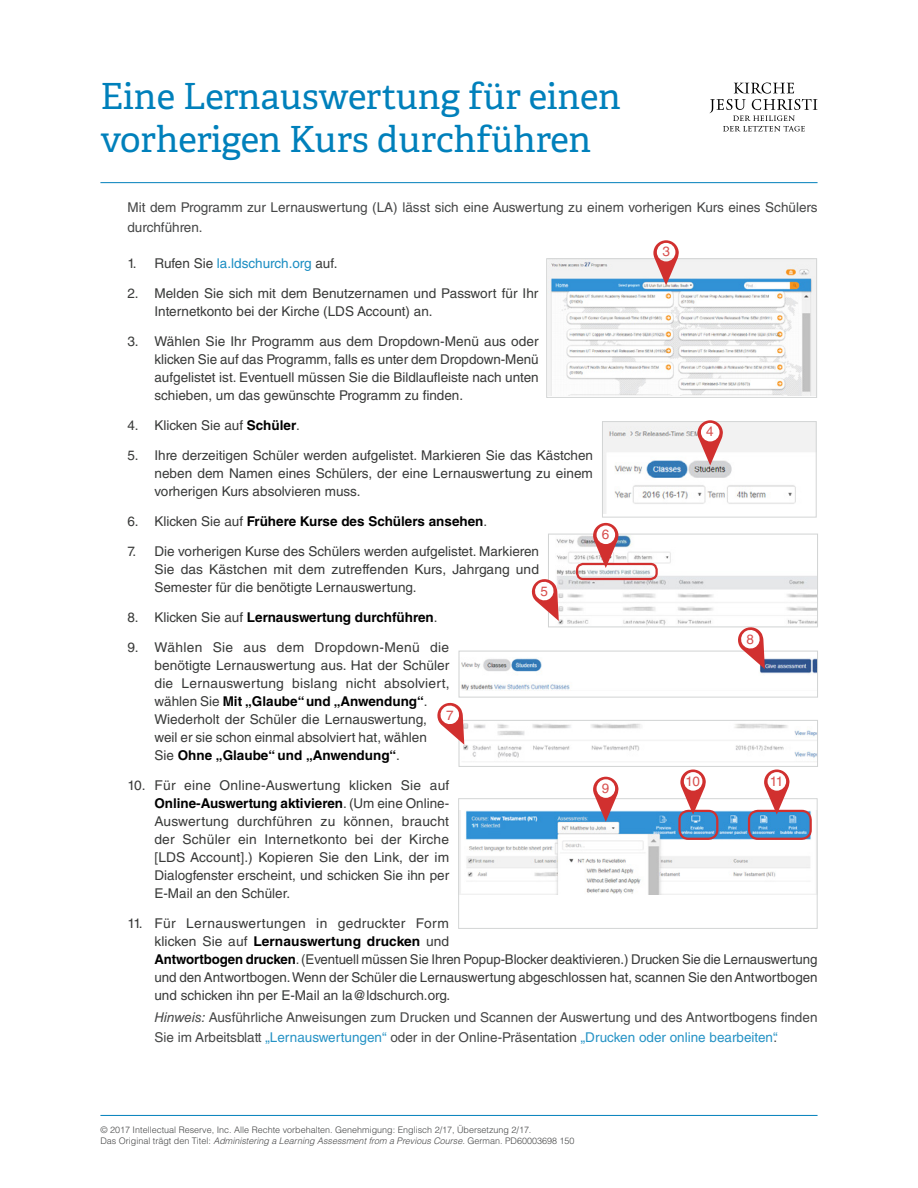
<style>
.page{position:relative;width:918px;height:1188px;background:#fff}
.page>*{position:absolute;margin:0;border:0;box-sizing:border-box;transform-origin:0 0}
.para_h1{font:36px/43.2px "Helam Slablds Lat";letter-spacing:-.005em;color:#0080bb}
.para_numberedList{font:13.5px/18px "Helveticalds Lat";color:#393a39;text-align:justify}
.para_bodyindentpg{font:13.5px/19.5px "Helveticalds Lat";color:#464747}
.para_body{font:13.5px/19.5px "Helveticalds Lat";color:#464747}
.para_numberedList-2{font:700 13.5px "Helveticalds Lat";color:#000}
.para_numberedList-3{font:13.5px "Helveticalds Lat";color:#1a8dc2}
.para_numbers{font:13.5px "Helveticalds Lat";color:#d84f4e}
.t1{font:300 9px/10.8px "Helveticalds Lat";color:#464747}
.s1{color:#393a39}
.s2{font-weight:700;color:#000}
.s3{font-weight:400;color:#393a39}
.s4{font-style:italic}
.s5{color:#2693c5}
</style>
<div class="page">
<hr style="left:100px;top:1115px;width:718px;height:1px;background:#0080bb">
<hr style="left:100px;top:182px;width:718px;height:1px;background:#0080bb">
<img style="left:548px;top:260px;width:267px;height:136px">
<div style="left:546px;top:258px;width:271px;height:140px;border:1px solid #d3d5d5"></div>
<svg style="left:653px;top:240px;width:26px;height:45px"></svg>
<svg style="left:710px;top:82px;width:108px;height:49px"></svg>
<img style="left:604px;top:423px;width:211px;height:91px">
<div style="left:602px;top:421px;width:215px;height:97px;border:1px solid #d3d5d5"></div>
<img style="left:556px;top:536px;width:260px;height:89px">
<div style="left:548px;top:534px;width:270px;height:93px;border:1px solid #d1d3d3"></div>
<img style="left:461px;top:658px;width:355px;height:32px">
<div style="left:459px;top:651px;width:359px;height:47px;border:1px solid #d1d3d3"></div>
<img style="left:463px;top:723px;width:353px;height:39px">
<div style="left:459px;top:720px;width:359px;height:47px;border:1px solid #d1d3d3"></div>
<img style="left:460px;top:810px;width:352px;height:84px">
<div style="left:458px;top:798px;width:360px;height:131px;border:1px solid #d3d5d5"></div>
<svg style="left:593px;top:523px;width:25px;height:45px"></svg>
<svg style="left:697px;top:420px;width:26px;height:45px"></svg>
<svg style="left:593px;top:777px;width:25px;height:45px"></svg>
<svg style="left:680px;top:770px;width:26px;height:45px"></svg>
<svg style="left:764px;top:770px;width:25px;height:45px"></svg>
<div style="left:576px;top:563px;width:82px;height:17px;border:2px solid #d1302f;border-radius:6px"></div>
<svg style="left:531px;top:577px;width:28px;height:44px"></svg>
<svg style="left:437px;top:702px;width:27px;height:43px"></svg>
<svg style="left:736px;top:626px;width:29px;height:43px"></svg>
<div style="left:678px;top:810px;width:40px;height:30px;border:2px solid #d1302f;border-radius:9px"></div>
<div style="left:748px;top:810px;width:64px;height:30px;border:2px solid #d1302f;border-radius:9px"></div>
<p class="para_h1" style="left:100px;top:74px;width:522px">Eine Lernauswertung für einen vorherigen Kurs durchführen</p>
<p class="para_body" style="left:127px;top:198px;width:692px">Mit dem Programm zur Lernauswertung (LA) lässt sich eine Auswertung zu einem vorherigen Kurs eines Schülers durchführen.</p>
<p class="para_numberedList-3" style="left:127px;top:253px;width:212px"><span class="s1">1. Rufen Sie</span> la.ldschurch.org <span class="s1">auf.</span></p>
<p class="para_numberedList" style="left:154px;top:284px;width:386px;text-indent:-27px">2. Melden Sie sich mit dem Benutzernamen und Passwort für Ihr<br>Internetkonto bei der Kirche (LDS Account) an.</p>
<p class="para_numberedList" style="left:154px;top:332px;width:386px;text-indent:-27px">3. Wählen Sie Ihr Programm aus dem Dropdown-Menü aus oder klicken Sie auf das Programm, falls es unter dem Dropdown-Menü aufgelistet ist. Eventuell müssen Sie die Bildlaufleiste nach unten schieben, um das gewünschte Programm zu finden.</p>
<p class="para_numberedList" style="left:127px;top:416px;width:174px">4. Klicken Sie auf <span class="s2">Schüler</span>.</p>
<p class="para_numberedList" style="left:154px;top:446px;width:440px;text-indent:-27px">5. Ihre derzeitigen Schüler werden aufgelistet. Markieren Sie das Kästchen neben dem Namen eines Schülers, der eine Lernauswertung zu einem vorherigen Kurs absolvieren muss.</p>
<p class="para_numberedList-2" style="left:127px;top:510px;width:361px"><span class="s3">6. Klicken Sie auf</span> Frühere Kurse des Schülers ansehen<span class="s3">.</span></p>
<p class="para_numberedList" style="left:154px;top:542px;width:386px;text-indent:-27px">7. Die vorherigen Kurse des Schülers werden aufgelistet. Markieren Sie das Kästchen mit dem zutreffenden Kurs, Jahrgang und Semester für die benötigte Lernauswertung.</p>
<p class="para_numberedList-2" style="left:127px;top:606px;width:312px"><span class="s3">8. Klicken Sie auf</span> Lernauswertung durchführen<span class="s3">.</span></p>
<p class="para_numberedList" style="left:154px;top:638px;width:297px;text-align:left;text-indent:-27px">9. Wählen Sie aus dem Dropdown-Menü die benötigte Lernauswertung aus. Hat der Schüler die Lernauswertung bislang nicht absolviert, wählen Sie <span class="s2">Mit „Glaube“ und „Anwendung“</span>.<br>Wiederholt der Schüler die Lernauswertung, weil er sie schon einmal absolviert hat, wählen Sie <span class="s2">Ohne „Glaube“ und „Anwendung“</span>.</p>
<p class="para_numberedList" style="left:154px;top:776px;width:296px;text-indent:-27px">10. Für eine Online-Auswertung klicken Sie auf <span class="s2">Online-Auswertung aktivieren</span>. (Um eine Online-Auswertung durchführen zu können, braucht der Schüler ein Internetkonto bei der Kirche [LDS Account].) Kopieren Sie den Link, der im Dialogfenster erscheint, und schicken Sie ihn per E-Mail an den Schüler.</p>
<p class="para_numberedList" style="left:154px;top:914px;width:665px;text-align:left;text-indent:-27px">11. Für Lernauswertungen in gedruckter Form<br>klicken Sie auf <span class="s2">Lernauswertung drucken</span> und<br><span class="s2">Antwortbogen drucken</span>. (Eventuell müssen Sie Ihren Popup-Blocker deaktivieren.) Drucken Sie die Lernauswertung und den Antwortbogen. Wenn der Schüler die Lernauswertung abgeschlossen hat, scannen Sie den Antwortbogen und schicken ihn per E-Mail an la@ldschurch.org.</p>
<p class="para_bodyindentpg" style="left:154px;top:1008px;width:665px"><span class="s4">Hinweis:</span> Ausführliche Anweisungen zum Drucken und Scannen der Auswertung und des Antwortbogens finden<br>Sie im Arbeitsblatt <span class="s5">„Lernauswertungen“</span> oder in der Online-Präsentation <span class="s5">„Drucken oder online bearbeiten“</span>.</p>
<p class="para_numbers" style="left:662px;top:241px;width:9px">3</p>
<p class="para_numbers" style="left:706px;top:421px;width:9px">4</p>
<p class="para_numbers" style="left:602px;top:524px;width:9px">6</p>
<p class="para_numbers" style="left:541px;top:581px;width:9px">5</p>
<p class="para_numbers" style="left:747px;top:629px;width:9px">8</p>
<p class="para_numbers" style="left:446px;top:704px;width:9px">7</p>
<p class="para_numbers" style="left:686px;top:770px;width:16px">10</p>
<p class="para_numbers" style="left:770px;top:770px;width:15px">11</p>
<p class="para_numbers" style="left:602px;top:777px;width:9px">9</p>
<p class="t1" style="left:100px;top:1124px;width:476px">© 2017 Intellectual Reserve, Inc. Alle Rechte vorbehalten. Genehmigung: Englisch 2/17, Übersetzung 2/17.<br>Das Original trägt den Titel: <span class="s4">Administering a Learning Assessment from a Previous Course.</span> German. PD60003698 150</p>
</div>
